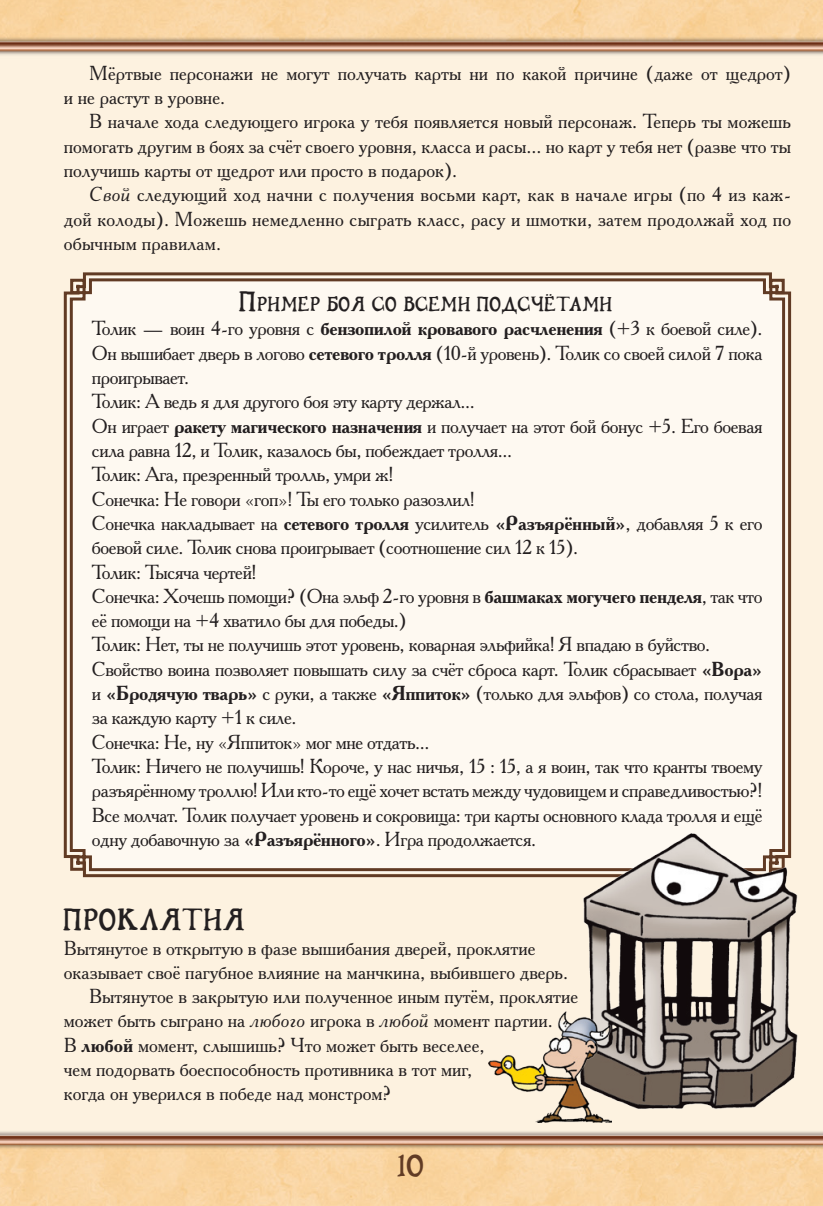
<style>
.page{position:relative;width:823px;height:1206px;background:#fff}
.page>*{position:absolute;margin:0;border:0;box-sizing:border-box;transform-origin:0 0}
.t1{font:100 27px "Flibustier";color:#231f20}
.t2{font:100 27px "Flibustier";color:#613b24}
.t3{font:20.25px/24.3px "Academy C";letter-spacing:-.02em;color:#231f20;text-align:justify}
.t4{font:20.25px/24.3px "Academy C";color:#231f20}
.t5{font:100 18px "Flibustier";color:#231f20}
.s1{font-style:italic}
.s2{font-size:24.75px}
.s3{font-weight:700}
</style>
<div class="page">
<img style="left:0;top:0;width:823px;height:1205px">
<svg style="left:62px;top:271px;width:730px;height:607px;background:#b29a87"></svg>
<div style="left:68px;top:277px;width:718px;height:595px;background:#fef9f1"></div>
<img style="left:543px;top:803px;width:280px;height:323px">
<img style="left:488px;top:1011px;width:124px;height:111px">
<p class="t4" style="left:64px;top:60px;width:728px;text-indent:26px">Мёртвые персонажи не могут получать карты ни по какой причине (даже от щедрот) и не растут в уровне.</p>
<p class="t3" style="left:64px;top:109px;width:729px;text-indent:26px">В начале хода следующего игрока у тебя появляется новый персонаж. Теперь ты можешь помогать другим в боях за счёт своего уровня, класса и расы... но карт у тебя нет (разве что ты получишь карты от щедрот или просто в подарок).</p>
<p class="t3" style="left:64px;top:182px;width:729px;text-indent:26px"><span class="s1">Свой</span> следующий ход начни с получения восьми карт, как в начале игры (по 4 из каж&shy;дой колоды). Можешь немедленно сыграть класс, расу и шмотки, затем продолжай ход по обычным правилам.</p>
<p class="t5" style="left:239px;top:294px;width:375px"><span class="s2">П</span>ример боя со всеми подсчётами</p>
<p class="t3" style="left:92px;top:316px;width:672px;text-align:left">Толик — воин 4-го уровня с <span class="s3">бензопилой кровавого расчленения</span> (+3 к боевой силе).<br>Он вышибает дверь в логово <span class="s3">сетевого тролля</span> (10-й уровень). Толик со своей силой 7 пока проигрывает.<br>Толик: А ведь я для другого боя эту карту держал...<br>Он играет <span class="s3">ракету магического назначения</span> и получает на этот бой бонус +5. Его боевая сила равна 12, и Толик, казалось бы, побеждает тролля...<br>Толик: Ага, презренный тролль, умри ж!<br>Сонечка: Не говори «гоп»! Ты его только разозлил!<br>Сонечка накладывает на <span class="s3">сетевого тролля</span> усилитель <span class="s3">«Разъярённый»</span>, добавляя 5 к его боевой силе. Толик снова проигрывает (соотношение сил 12 к 15).<br>Толик: Тысяча чертей!<br>Сонечка: Хочешь помощи? (Она эльф 2-го уровня в <span class="s3">башмаках могучего пенделя</span>, так что её помощи на +4 хватило бы для победы.)<br>Толик: Нет, ты не получишь этот уровень, коварная эльфийка! Я впадаю в буйство.<br>Свойство воина позволяет повышать силу за счёт сброса карт. Толик сбрасывает <span class="s3">«Вора» </span>и <span class="s3">«Бродячую тварь»</span> с руки, а также <span class="s3">«Яппиток»</span> (только для эльфов) со стола, получая за каждую карту +1 к силе.<br>Сонечка: Не, ну «Яппиток» мог мне отдать...<br>Толик: Ничего не получишь! Короче, у нас ничья, 15 : 15, а я воин, так что кранты твоему разъярённому троллю! Или кто-то ещё хочет встать между чудовищем и справедливостью?!<br>Все молчат. Толик получает уровень и сокровища: три карты основного клада тролля и ещё одну добавочную за <span class="s3">«Разъярённого»</span>. Игра продолжается.</p>
<h1 class="t1" style="left:64px;top:904px;width:184px">Проклятия</h1>
<p class="t4" style="left:64px;top:935px;width:473px">Вытянутое в открытую в фазе вышибания дверей, проклятие</p>
<p class="t4" style="left:64px;top:959px;width:506px">оказывает своё пагубное влияние на манчкина, выбившего дверь.</p>
<p class="t4" style="left:89px;top:983px;width:490px">Вытянутое в закрытую или полученное иным путём, проклятие</p>
<p class="t4" style="left:64px;top:1008px;width:490px">может быть сыграно на <span class="s1">любого</span> игрока в <span class="s1">любой</span> момент партии.</p>
<p class="t4" style="left:64px;top:1032px;width:422px">В <span class="s3">любой</span> момент, слышишь? Что может быть веселее,</p>
<p class="t4" style="left:64px;top:1056px;width:410px">чем подорвать боеспособность противника в тот миг,</p>
<p class="t4" style="left:64px;top:1081px;width:329px">когда он уверился в победе над монстром?</p>
<h1 class="t2" style="left:397px;top:1149px;width:29px">10</h1>
</div>
